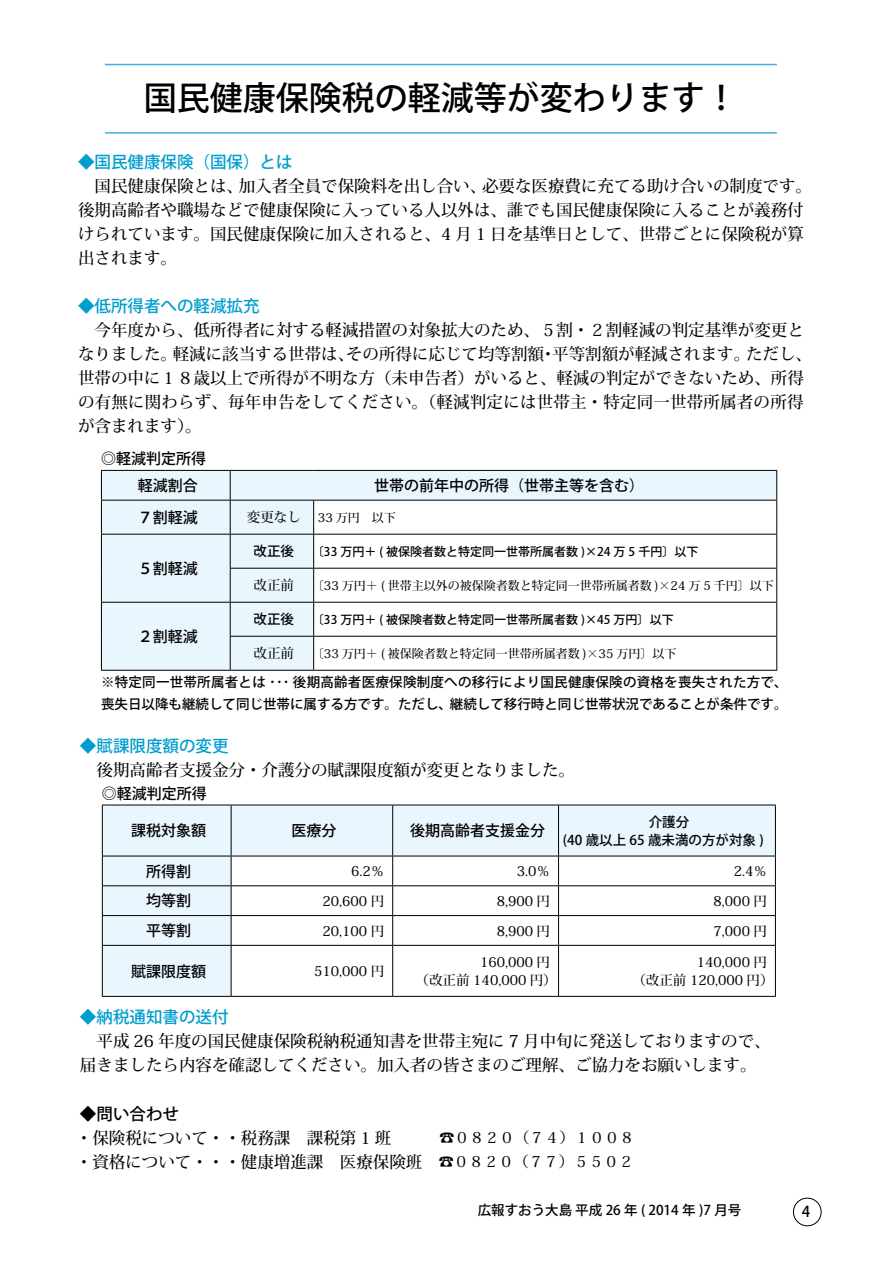
<style>
.page{position:relative;width:893px;height:1263px;background:#fff}
.page>*{position:absolute;margin:0;border:0;box-sizing:border-box;transform-origin:0 0}
.t1{font:500 33px "Koz Go Pro";color:#000}
.t2{font:500 16.5px/24px "Koz Min Pro";color:#000}
.t3{font:500 16.5px "Koz Go Pro";color:#009dcf}
.t4{font:500 16.5px "Koz Go Pro";color:#000}
.t5{font:500 15px "Koz Go Pro";color:#000}
.t6{font:500 15px "Koz Min Pro";color:#000}
.t7{font:500 13.5px/18px "Koz Min Pro";color:#000}
.t8{font:500 13.5px/22.5px "Koz Go Pro";letter-spacing:.02em;color:#000;text-align:right}
.t9{font:500 13.5px "Koz Go Pro";color:#000}
.t10{font:500 12px "Koz Min Pro";color:#000}
.t11{font:500 12px "Koz Go Pro";color:#000}
</style>
<div class="page">
<div style="left:793px;top:1198px;width:28px;height:28px;border:1px solid #000;border-radius:50%"></div>
<svg style="left:102px;top:471px;width:674px;height:199px"></svg>
<hr style="left:101px;top:470px;width:129px;height:1px;background:#000">
<svg style="left:101px;top:471px;width:1px;height:29px"></svg>
<hr style="left:230px;top:470px;width:84px;height:1px;background:#000">
<svg style="left:230px;top:471px;width:1px;height:29px"></svg>
<hr style="left:314px;top:470px;width:463px;height:1px;background:#000">
<svg style="left:776px;top:471px;width:1px;height:29px"></svg>
<hr style="left:101px;top:500px;width:129px;height:1px;background:#000">
<hr style="left:101px;top:500px;width:1px;height:34px;background:#000">
<hr style="left:230px;top:500px;width:84px;height:1px;background:#000">
<hr style="left:230px;top:500px;width:1px;height:34px;background:#000">
<hr style="left:314px;top:500px;width:463px;height:1px;background:#000">
<hr style="left:313px;top:500px;width:1px;height:34px;background:#000">
<hr style="left:776px;top:500px;width:1px;height:34px;background:#000">
<hr style="left:101px;top:534px;width:129px;height:1px;background:#000">
<hr style="left:101px;top:534px;width:1px;height:34px;background:#000">
<hr style="left:230px;top:534px;width:84px;height:1px;background:#000">
<hr style="left:230px;top:534px;width:1px;height:34px;background:#000">
<hr style="left:314px;top:534px;width:463px;height:1px;background:#000">
<hr style="left:313px;top:534px;width:1px;height:34px;background:#000">
<hr style="left:776px;top:534px;width:1px;height:34px;background:#000">
<hr style="left:101px;top:568px;width:1px;height:34px;background:#000">
<hr style="left:230px;top:568px;width:84px;height:1px;background:#000">
<hr style="left:230px;top:569px;width:1px;height:33px;background:#000">
<hr style="left:314px;top:568px;width:463px;height:1px;background:#000">
<hr style="left:313px;top:569px;width:1px;height:33px;background:#000">
<hr style="left:776px;top:569px;width:1px;height:33px;background:#000">
<hr style="left:101px;top:602px;width:129px;height:1px;background:#000">
<hr style="left:101px;top:603px;width:1px;height:33px;background:#000">
<hr style="left:230px;top:602px;width:84px;height:1px;background:#000">
<hr style="left:230px;top:603px;width:1px;height:33px;background:#000">
<hr style="left:314px;top:602px;width:463px;height:1px;background:#000">
<hr style="left:313px;top:603px;width:1px;height:33px;background:#000">
<hr style="left:776px;top:603px;width:1px;height:33px;background:#000">
<hr style="left:101px;top:636px;width:1px;height:34px;background:#000">
<hr style="left:230px;top:636px;width:84px;height:1px;background:#000">
<hr style="left:230px;top:637px;width:1px;height:33px;background:#000">
<hr style="left:314px;top:636px;width:463px;height:1px;background:#000">
<hr style="left:313px;top:637px;width:1px;height:33px;background:#000">
<hr style="left:776px;top:637px;width:1px;height:33px;background:#000">
<hr style="left:101px;top:670px;width:129px;height:1px;background:#000">
<hr style="left:230px;top:670px;width:84px;height:1px;background:#000">
<hr style="left:314px;top:670px;width:463px;height:1px;background:#000">
<hr style="left:105px;top:132px;width:672px;height:2px;background:#43afda">
<svg style="left:103px;top:806px;width:672px;height:190px"></svg>
<hr style="left:102px;top:805px;width:129px;height:1px;background:#000">
<hr style="left:102px;top:805px;width:1px;height:51px;background:#000">
<hr style="left:231px;top:805px;width:162px;height:1px;background:#000">
<hr style="left:231px;top:805px;width:1px;height:51px;background:#000">
<hr style="left:393px;top:805px;width:166px;height:1px;background:#000">
<hr style="left:392px;top:805px;width:1px;height:51px;background:#000">
<hr style="left:559px;top:805px;width:217px;height:1px;background:#000">
<hr style="left:558px;top:805px;width:1px;height:51px;background:#000">
<hr style="left:775px;top:805px;width:1px;height:51px;background:#000">
<hr style="left:102px;top:856px;width:129px;height:1px;background:#000">
<hr style="left:231px;top:856px;width:162px;height:1px;background:#000">
<hr style="left:393px;top:856px;width:166px;height:1px;background:#000">
<hr style="left:559px;top:856px;width:217px;height:1px;background:#000">
<hr style="left:102px;top:885px;width:129px;height:1px;background:#000">
<hr style="left:231px;top:885px;width:162px;height:1px;background:#000">
<hr style="left:393px;top:885px;width:166px;height:1px;background:#000">
<hr style="left:559px;top:885px;width:217px;height:1px;background:#000">
<hr style="left:102px;top:915px;width:129px;height:1px;background:#000">
<svg style="left:102px;top:856px;width:1px;height:89px"></svg>
<hr style="left:231px;top:915px;width:162px;height:1px;background:#000">
<svg style="left:231px;top:856px;width:1px;height:89px"></svg>
<hr style="left:393px;top:915px;width:166px;height:1px;background:#000">
<svg style="left:392px;top:856px;width:1px;height:89px"></svg>
<hr style="left:559px;top:915px;width:217px;height:1px;background:#000">
<svg style="left:558px;top:856px;width:1px;height:89px"></svg>
<svg style="left:775px;top:856px;width:1px;height:89px"></svg>
<hr style="left:102px;top:945px;width:129px;height:1px;background:#000">
<hr style="left:102px;top:946px;width:1px;height:50px;background:#000">
<hr style="left:231px;top:945px;width:162px;height:1px;background:#000">
<hr style="left:231px;top:946px;width:1px;height:50px;background:#000">
<hr style="left:393px;top:945px;width:166px;height:1px;background:#000">
<hr style="left:392px;top:946px;width:1px;height:50px;background:#000">
<hr style="left:559px;top:945px;width:217px;height:1px;background:#000">
<hr style="left:558px;top:946px;width:1px;height:50px;background:#000">
<hr style="left:775px;top:946px;width:1px;height:50px;background:#000">
<hr style="left:102px;top:996px;width:129px;height:1px;background:#000">
<hr style="left:231px;top:996px;width:162px;height:1px;background:#000">
<hr style="left:393px;top:996px;width:166px;height:1px;background:#000">
<hr style="left:559px;top:996px;width:217px;height:1px;background:#000">
<hr style="left:105px;top:64px;width:672px;height:1px;background:#43afda">
<h1 class="t1" style="left:144px;top:77px;width:595px">国民健康保険税の軽減等が変わります!</h1>
<p class="t3" style="left:78px;top:151px;width:216px">◆国民健康保険（国保）とは</p>
<p class="t2" style="left:78px;top:173px;width:727px">　国民健康保険とは、<br>後期高齢者や職場などで健康保険に入っている人以外は、誰でも国民健康保険に入ることが義務付けられています。国民健康保険に加入されると、4 月 1 日を基準日として、世帯ごとに保険税が算出されます。</p>
<p class="t3" style="left:78px;top:295px;width:183px">◆低所得者への軽減拡充</p>
<p class="t2" style="left:746px;top:317px;width:67px;text-indent:-668px">　今年度から、低所得者に対する軽減措置の対象拡大のため、５割・２割軽減の判定基準が変更とただし、</p>
<p class="t2" style="left:482px;top:173px;width:331px">必要な医療費に充てる助け合いの制度です。</p>
<p class="t2" style="left:239px;top:173px;width:249px">加入者全員で保険料を出し合い、</p>
<p class="t2" style="left:346px;top:341px;width:200px">その所得に応じて均等割額</p>
<p class="t2" style="left:173px;top:341px;width:183px">軽減に該当する世帯は、</p>
<p class="t2" style="left:552px;top:341px;width:199px">平等割額が軽減されます。</p>
<p class="t2" style="left:78px;top:341px;width:727px">なりました。<br>世帯の中に１８歳以上で所得が不明な方（未申告者）がいると、軽減の判定ができないため、所得の有無に関わらず、毎年申告をしてください。（軽減判定には世帯主・特定同一世帯所属者の所得が含まれます。(</p>
<p class="t2" style="left:540px;top:341px;width:18px">・</p>
<p class="t5" style="left:101px;top:449px;width:106px">◎軽減判定所得</p>
<p class="t5" style="left:138px;top:476px;width:61px">軽減割合</p>
<p class="t5" style="left:138px;top:508px;width:61px">７割軽減</p>
<p class="t5" style="left:138px;top:559px;width:61px">５割軽減</p>
<p class="t5" style="left:138px;top:627px;width:61px">２割軽減</p>
<p class="t5" style="left:374px;top:476px;width:271px">世帯の前年中の所得（世帯主等を含む(</p>
<p class="t7" style="left:247px;top:508px;width:55px">変更なし</p>
<p class="t10" style="left:318px;top:509px;width:79px">33 万円　以下</p>
<p class="t9" style="left:254px;top:543px;width:42px">改正後</p>
<p class="t11" style="left:312px;top:544px;width:388px">〔33 万円＋ ( 被保険者数と特定同一世帯所属者数 )×24 万 5 千円〕以下</p>
<p class="t7" style="left:254px;top:576px;width:42px">改正前</p>
<p class="t10" style="left:312px;top:577px;width:463px">〔33 万円＋ ( 世帯主以外の被保険者数と特定同一世帯所属者数 )×24 万 5 千円〕以下</p>
<p class="t9" style="left:254px;top:611px;width:42px">改正後</p>
<p class="t11" style="left:312px;top:612px;width:363px">〔33 万円＋ ( 被保険者数と特定同一世帯所属者数 )×45 万円〕以下</p>
<p class="t7" style="left:254px;top:644px;width:42px">改正前</p>
<p class="t8" style="left:101px;top:671px;width:688px">※特定同一世帯所属者とは･･･後期高齢者医療保険制度への移行により国民健康保険の資格を喪失された方で、継続して移行時と同じ世帯状況であることが条件です。</p>
<p class="t10" style="left:312px;top:645px;width:366px">〔33 万円＋ ( 被保険者数と特定同一世帯所属者数 )×35 万円〕以下</p>
<p class="t9" style="left:101px;top:696px;width:352px">喪失日以降も継続して同じ世帯に属する方です。ただし、</p>
<p class="t3" style="left:80px;top:736px;width:150px">◆賦課限度額の変更</p>
<p class="t2" style="left:80px;top:758px;width:497px">　後期高齢者支援金分・介護分の賦課限度額が変更となりました。</p>
<p class="t5" style="left:102px;top:783px;width:107px">◎軽減判定所得</p>
<p class="t5" style="left:131px;top:821px;width:76px">課税対象額</p>
<p class="t5" style="left:146px;top:861px;width:46px">所得割</p>
<p class="t5" style="left:291px;top:821px;width:46px">医療分</p>
<p class="t7" style="left:351px;top:861px;width:35px">6.2％</p>
<p class="t5" style="left:410px;top:821px;width:136px">後期高齢者支援金分</p>
<p class="t7" style="left:517px;top:861px;width:35px">3.0％</p>
<p class="t9" style="left:649px;top:813px;width:42px">介護分</p>
<p class="t9" style="left:563px;top:831px;width:203px">(40 歳以上 65 歳未満の方が対象 (</p>
<p class="t7" style="left:734px;top:861px;width:35px">2.4％</p>
<p class="t5" style="left:146px;top:891px;width:46px">均等割</p>
<p class="t7" style="left:323px;top:891px;width:63px">20,600 円</p>
<p class="t7" style="left:497px;top:891px;width:55px">8,900 円</p>
<p class="t7" style="left:714px;top:891px;width:55px">8,000 円</p>
<p class="t5" style="left:146px;top:921px;width:46px">平等割</p>
<p class="t7" style="left:323px;top:921px;width:63px">20,100 円</p>
<p class="t7" style="left:497px;top:921px;width:55px">8,900 円</p>
<p class="t7" style="left:714px;top:921px;width:55px">7,000 円</p>
<p class="t5" style="left:131px;top:961px;width:76px">賦課限度額</p>
<p class="t7" style="left:314px;top:961px;width:71px">510,000 円</p>
<p class="t7" style="left:480px;top:952px;width:71px">160,000 円</p>
<p class="t7" style="left:416px;top:970px;width:143px">（改正前 140,000 円(</p>
<p class="t7" style="left:632px;top:952px;width:143px;text-indent:64px">140,000 円（改正前 120,000 円(</p>
<p class="t3" style="left:80px;top:1006px;width:150px">◆納税通知書の送付</p>
<p class="t2" style="left:80px;top:1028px;width:692px">　平成 26 年度の国民健康保険税納税通知書を世帯主宛に 7 月中旬に発送しておりますので、届きましたら内容を確認してください。加入者の皆さまのご理解、ご協力をお願いします。</p>
<p class="t4" style="left:80px;top:1103px;width:100px">◆問い合わせ</p>
<p class="t6" style="left:440px;top:1127px;width:196px">☎０８２０)７４(１００８</p>
<p class="t2" style="left:76px;top:1125px;width:317px">・保険税について・・税務課　課税第 1 班</p>
<p class="t2" style="left:76px;top:1149px;width:348px">・資格について・・・健康増進課　医療保険班</p>
<p class="t6" style="left:439px;top:1151px;width:196px">☎０８２０)７７(５５０２</p>
<p class="t9" style="left:478px;top:1201px;width:265px">広報すおう大島平成 26 年 ( 2014 年 7) 月号</p>
<p class="t5" style="left:802px;top:1201px;width:10px">4</p>
</div>
